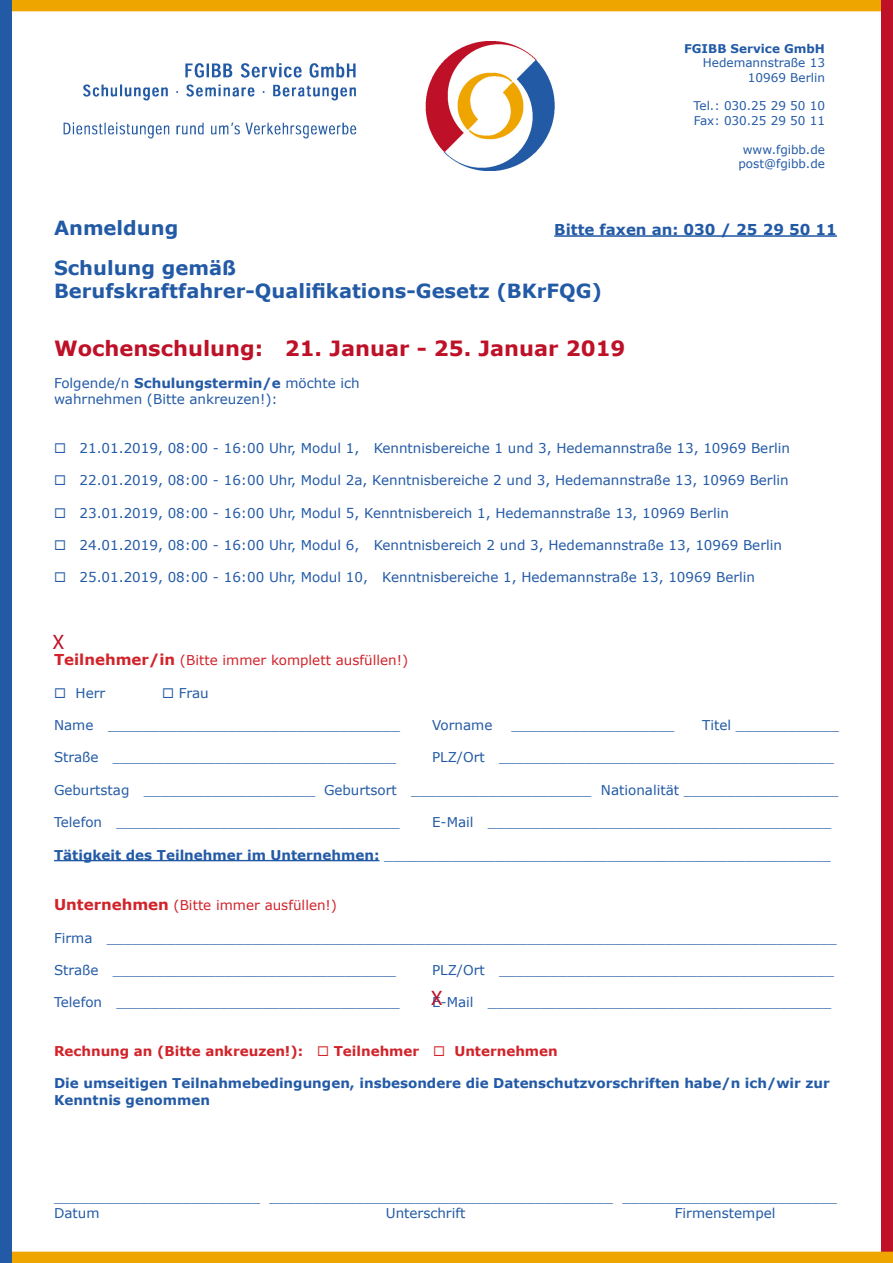
<style>
.page{position:relative;width:893px;height:1263px;background:#fff}
.page>*{position:absolute;margin:0;border:0;box-sizing:border-box;transform-origin:0 0}
.t1{font:700 21px "Verdana";color:#be1128}
.t2{font:21px "Myriad Pro";color:#be1128}
.t3{font:700 19.5px/23.4px "Verdana";color:#235aa6}
.t4{font:700 15px "Verdana";color:#235aa6}
.t5{font:13.5px/16.2px "Verdana";color:#235aa6}
.t6{font:700 13.5px/16.2px "Verdana";color:#235aa6}
.t7{font:13.5px "Verdana";color:#d1232a}
.t8{font:700 13.5px "Verdana";color:#d1232a}
.t9{font:12px/14.4px "Verdana";color:#235aa6;text-align:right}
.t10{font:700 12px "Verdana";color:#235aa6}
.s1{font-weight:700}
.s2{font-weight:700;font-size:15px}
</style>
<div class="page">
<hr style="left:554px;top:235px;width:283px;height:2px;background:#235aa6">
<hr style="left:54px;top:860px;width:325px;height:1px;background:#235aa6">
<img style="left:64px;top:41px;width:490px;height:129px">
<div style="left:11px;top:0;width:871px;height:11px;background:#efa500"></div>
<div style="left:882px;top:0;width:11px;height:1263px;background:#be1128"></div>
<svg style="left:11px;top:1251px;width:882px;height:12px"></svg>
<div style="left:0;top:0;width:11px;height:1263px;background:#235aa6"></div>
<p class="t10" style="left:684px;top:40px;width:142px">FGIBB Service GmbH</p>
<p class="t9" style="left:703px;top:55px;width:124px">Hedemannstraße 13<br>10969 Berlin</p>
<p class="t9" style="left:693px;top:99px;width:133px;text-align:left">Tel.: 030.25 29 50 10<br>Fax: 030.25 29 50 11</p>
<p class="t9" style="left:738px;top:142px;width:88px;text-align:center">www.fgibb.de post@fgibb.de</p>
<h2 class="t3" style="left:54px;top:216px;width:126px">Anmeldung</h2>
<p class="t4" style="left:554px;top:219px;width:284px">Bitte faxen an: 030 / 25 29 50 11</p>
<h2 class="t3" style="left:54px;top:255px;width:550px">Schulung gemäß<br>Berufskraftfahrer-Qualifikations-Gesetz (BKrFQG)</h2>
<h1 class="t1" style="left:54px;top:333px;width:573px">Wochenschulung: 21. Januar - 25. Januar 2019</h1>
<p class="t5" style="left:54px;top:375px;width:307px">Folgende/n <span class="s1">Schulungstermin/e</span> möchte ich wahrnehmen (Bitte ankreuzen!):</p>
<p class="t5" style="left:54px;top:440px;width:738px">◻ 21.01.2019, 08:00 - 16:00 Uhr, Modul 1, Kenntnisbereiche 1 und 3, Hedemannstraße 13, 10969 Berlin</p>
<p class="t5" style="left:54px;top:472px;width:736px">◻ 22.01.2019, 08:00 - 16:00 Uhr, Modul 2a, Kenntnisbereiche 2 und 3, Hedemannstraße 13, 10969 Berlin</p>
<p class="t5" style="left:54px;top:504px;width:676px">◻ 23.01.2019, 08:00 - 16:00 Uhr, Modul 5, Kenntnisbereich 1, Hedemannstraße 13, 10969 Berlin</p>
<p class="t5" style="left:54px;top:537px;width:729px">◻ 24.01.2019, 08:00 - 16:00 Uhr, Modul 6, Kenntnisbereich 2 und 3, Hedemannstraße 13, 10969 Berlin</p>
<p class="t5" style="left:54px;top:569px;width:703px">◻ 25.01.2019, 08:00 - 16:00 Uhr, Modul 10, Kenntnisbereiche 1, Hedemannstraße 13, 10969 Berlin</p>
<h1 class="t2" style="left:52px;top:629px;width:13px">X</h1>
<p class="t7" style="left:54px;top:651px;width:356px"><span class="s2">Teilnehmer/in</span> (Bitte immer komplett ausfüllen!)</p>
<p class="t5" style="left:54px;top:684px;width:53px">◻ Herr</p>
<p class="t5" style="left:162px;top:684px;width:48px">◻ Frau</p>
<p class="t5" style="left:54px;top:717px;width:347px">Name __________________________________</p>
<p class="t5" style="left:432px;top:717px;width:62px">Vorname</p>
<p class="t5" style="left:511px;top:717px;width:165px">___________________</p>
<p class="t5" style="left:702px;top:717px;width:138px">Titel ____________</p>
<p class="t5" style="left:54px;top:749px;width:344px">Straße _________________________________</p>
<p class="t5" style="left:432px;top:749px;width:403px">PLZ/Ort _______________________________________</p>
<p class="t5" style="left:54px;top:782px;width:786px">Geburtstag ____________________ Geburtsort _____________________ Nationalität __________________</p>
<p class="t5" style="left:54px;top:814px;width:347px">Telefon _________________________________</p>
<p class="t5" style="left:432px;top:814px;width:401px">E-Mail ________________________________________</p>
<p class="t5" style="left:54px;top:846px;width:778px"><span class="s1">Tätigkeit des Teilnehmer im Unternehmen:</span> ____________________________________________________</p>
<p class="t7" style="left:54px;top:896px;width:285px"><span class="s2">Unternehmen</span> (Bitte immer ausfüllen!)</p>
<p class="t5" style="left:54px;top:929px;width:784px">Firma _____________________________________________________________________________________</p>
<p class="t5" style="left:54px;top:962px;width:344px">Straße _________________________________</p>
<p class="t5" style="left:432px;top:962px;width:403px">PLZ/Ort _______________________________________</p>
<p class="t5" style="left:54px;top:994px;width:347px">Telefon _________________________________</p>
<p class="t5" style="left:432px;top:994px;width:401px">E-Mail ________________________________________</p>
<p class="t8" style="left:54px;top:1041px;width:505px">Rechnung an (Bitte ankreuzen!): ◻ Teilnehmer ◻ Unternehmen</p>
<p class="t6" style="left:54px;top:1075px;width:777px">Die umseitigen Teilnahmebedingungen, insbesondere die Datenschutzvorschriften habe/n ich/wir zur<br>Kenntnis genommen</p>
<h1 class="t2" style="left:431px;top:985px;width:13px">X</h1>
<p class="t5" style="left:54px;top:1188px;width:785px">________________________ ________________________________________ _________________________<br>Datum</p>
<p class="t5" style="left:386px;top:1205px;width:81px">Unterschrift</p>
<p class="t5" style="left:675px;top:1205px;width:102px">Firmenstempel</p>
</div>
